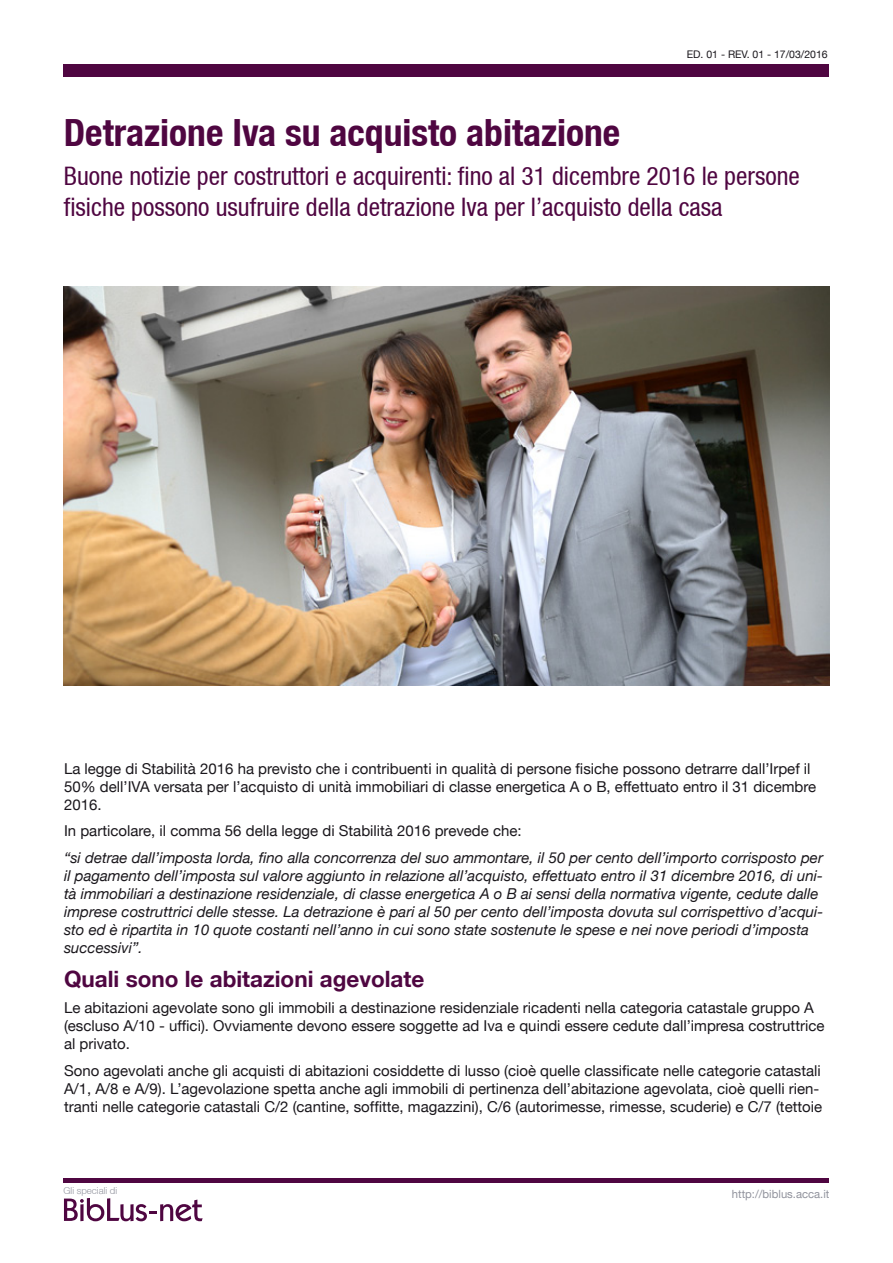
<style>
.page{position:relative;width:893px;height:1263px;background:#fff}
.page>*{position:absolute;margin:0;border:0;box-sizing:border-box;transform-origin:0 0}
.t1{font:700 condensed 37.5px "Helvetica Neue LT";color:#4f0641}
.t2{font:condensed 25.5px/30.6px "Helvetica Neue LT";color:#4f0641}
.t3{font:700 22.5px "Helvetica Neue LT";color:#4f0641}
.t4{font:15px/18px "Helvetica Neue LT";color:#1a171c}
.t5{font:italic 15px/18px "Helvetica Neue LT";color:#1a171c}
.t6{font:11.25px "Helvetica Neue LT";color:#91939d}
.t7{font:10.5px "Helvetica Neue LT";color:#1a171c}
.t8{font:300 9.6px "Helvetica Neue LT";color:#91939d}
</style>
<div class="page">
<svg style="left:64px;top:1198px;width:139px;height:23px"></svg>
<div style="left:64px;top:64px;width:765px;height:13px;background:#4f0641"></div>
<hr style="left:64px;top:1178px;width:765px;height:4px;background:#4f0641">
<img style="left:64px;top:286px;width:765px;height:399px">
<p class="t7" style="left:687px;top:48px;width:143px">ED. 01 - REV. 01 - 17/03/2016</p>
<h1 class="t1" style="left:64px;top:110px;width:558px">Detrazione Iva su acquisto abitazione</h1>
<h2 class="t2" style="left:64px;top:161px;width:737px">Buone notizie per costruttori e acquirenti: fino al 31 dicembre 2016 le persone fisiche possono usufruire della detrazione Iva per l’acquisto della casa</h2>
<p class="t4" style="left:64px;top:759px;width:754px">La legge di Stabilità 2016 ha previsto che i contribuenti in qualità di persone fisiche possono detrarre dall’Irpef il<br>50% dell’IVA versata per l’acquisto di unità immobiliari di classe energetica A o B, effettuato entro il 31 dicembre<br>2016.</p>
<p class="t4" style="left:64px;top:821px;width:459px">In particolare, il comma 56 della legge di Stabilità 2016 prevede che:</p>
<p class="t5" style="left:64px;top:848px;width:761px">“si detrae dall’imposta lorda, fino alla concorrenza del suo ammontare, il 50 per cento dell’importo corrisposto per il pagamento dell’imposta sul valore aggiunto in relazione all’acquisto, effettuato entro il 31 dicembre 2016, di uni&shy;tà immobiliari a destinazione residenziale, di classe energetica A o B ai sensi della normativa vigente, cedute dalle imprese costruttrici delle stesse. La detrazione è pari al 50 per cento dell’imposta dovuta sul corrispettivo d’acqui&shy;sto ed è ripartita in 10 quote costanti nell’anno in cui sono state sostenute le spese e nei nove periodi d’imposta successivi”.</p>
<h3 class="t3" style="left:64px;top:964px;width:362px">Quali sono le abitazioni agevolate</h3>
<p class="t4" style="left:64px;top:998px;width:762px">Le abitazioni agevolate sono gli immobili a destinazione residenziale ricadenti nella categoria catastale gruppo A (escluso A/10 - uffici). Ovviamente devono essere soggette ad Iva e quindi essere cedute dall’impresa costruttrice al privato.</p>
<p class="t4" style="left:64px;top:1061px;width:760px">Sono agevolati anche gli acquisti di abitazioni cosiddette di lusso (cioè quelle classificate nelle categorie catastali<br>A/1, A/8 e A/9). L’agevolazione spetta anche agli immobili di pertinenza dell’abitazione agevolata, cioè quelli rien&shy;tranti nelle categorie catastali C/2 (cantine, soffitte, magazzini), C/6 (autorimesse, rimesse, scuderie) e C/7 (tettoie</p>
<p class="t8" style="left:64px;top:1185px;width:55px">Gli speciali di</p>
<p class="t6" style="left:732px;top:1187px;width:99px">http://biblus.acca.it</p>
</div>
